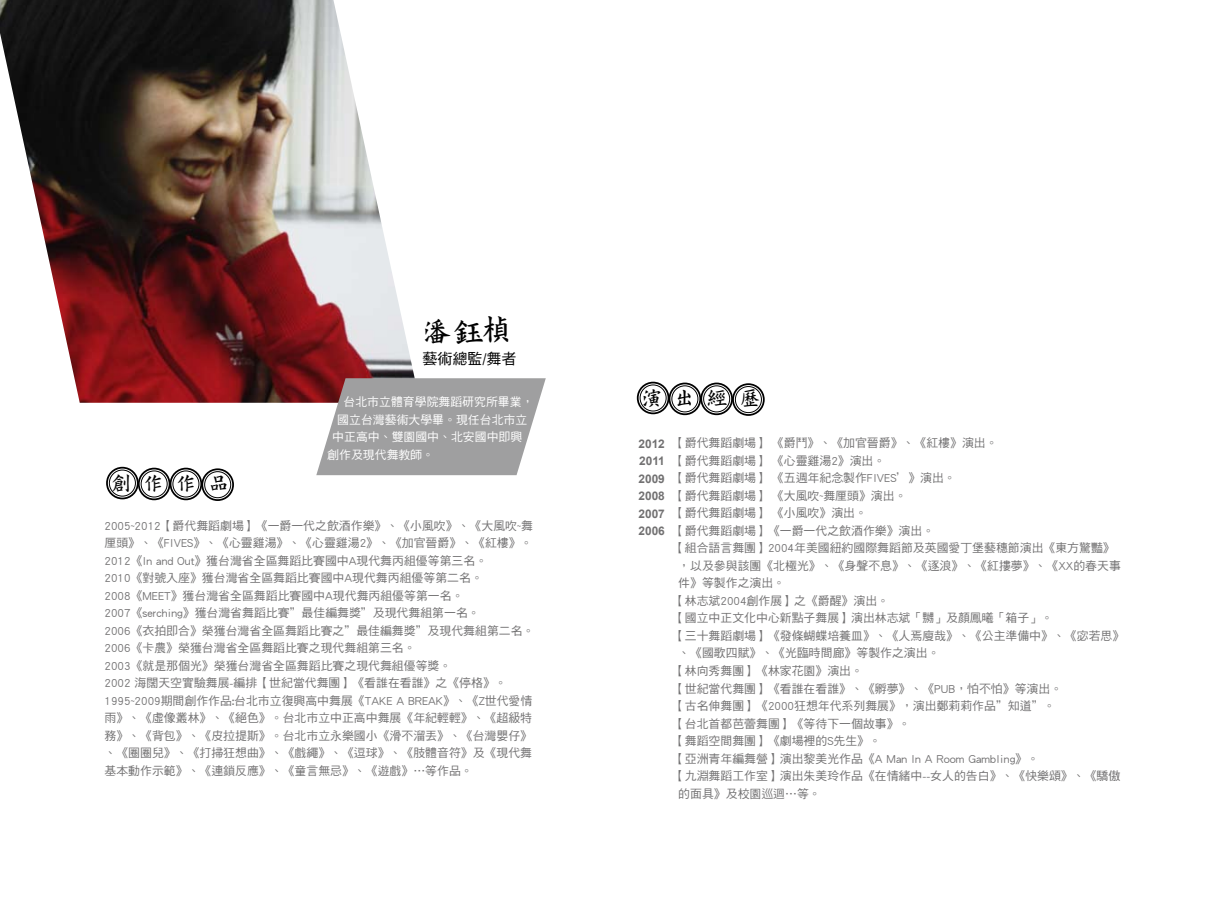
<style>
.page{position:relative;width:1205px;height:922px;background:#fff}
.page>*{position:absolute;margin:0;border:0;box-sizing:border-box;transform-origin:0 0}
.t1{font:32.5px "DFO Yang Xun Std W5";color:#000}
.t2{font:22.38px "DFO Yang Xun Std W5";letter-spacing:.45em;color:#000}
.t3{font:15px "DF Hei Std W5";color:#000}
.t4{font:11.88px/17.5px "DF Hei Std W5";color:#727172}
.t5{font:11.88px "DF Hei Std W5";color:#fff}
.t6{font:700 11.88px/17.5px "Arial";color:#727172;text-align:justify}
.s1{font-size:30px}
</style>
<div class="page">
<div style="left:106px;top:466px;width:33px;height:33px;border:2px solid #000;border-radius:50%"></div>
<div style="left:109px;top:469px;width:27px;height:27px;border:1px solid #000;border-radius:50%"></div>
<div style="left:138px;top:467px;width:32px;height:33px;border:2px solid #000;border-radius:50%"></div>
<div style="left:141px;top:470px;width:26px;height:27px;border:1px solid #000;border-radius:50%"></div>
<div style="left:170px;top:467px;width:32px;height:33px;border:2px solid #000;border-radius:50%"></div>
<div style="left:173px;top:470px;width:26px;height:27px;border:1px solid #000;border-radius:50%"></div>
<div style="left:201px;top:468px;width:33px;height:33px;border:2px solid #000;border-radius:50%"></div>
<div style="left:204px;top:471px;width:27px;height:27px;border:1px solid #000;border-radius:50%"></div>
<div style="left:637px;top:381px;width:32px;height:33px;border:2px solid #000;border-radius:50%"></div>
<div style="left:640px;top:384px;width:26px;height:27px;border:1px solid #000;border-radius:50%"></div>
<div style="left:668px;top:382px;width:33px;height:33px;border:2px solid #000;border-radius:50%"></div>
<div style="left:671px;top:385px;width:27px;height:27px;border:1px solid #000;border-radius:50%"></div>
<div style="left:700px;top:382px;width:33px;height:33px;border:2px solid #000;border-radius:50%"></div>
<div style="left:703px;top:385px;width:27px;height:27px;border:1px solid #000;border-radius:50%"></div>
<div style="left:732px;top:383px;width:33px;height:33px;border:2px solid #000;border-radius:50%"></div>
<div style="left:735px;top:386px;width:27px;height:27px;border:1px solid #000;border-radius:50%"></div>
<img style="left:0;top:0;width:415px;height:402px">
<svg style="left:316px;top:378px;width:230px;height:97px;background:#a7a4a5"></svg>
<h1 class="t1" style="left:422px;top:313px;width:93px"><span class="s1">潘</span>鈺楨</h1>
<p class="t3" style="left:422px;top:350px;width:96px">藝術總監/舞者</p>
<p class="t5" style="left:343px;top:395px;width:191px">台北市立體育學院舞蹈研究所畢業，</p>
<h2 class="t2" style="left:641px;top:385px;width:121px">演出經歷</h2>
<p class="t5" style="left:337px;top:412px;width:191px">國立台灣藝術大學畢。現任台北市立</p>
<p class="t5" style="left:332px;top:430px;width:191px">中正高中、雙園國中、北安國中即興</p>
<p class="t5" style="left:327px;top:447px;width:108px">創作及現代舞教師。</p>
<p class="t4" style="left:673px;top:434px;width:326px">【爵代舞蹈劇場】 《爵鬥》、《加官晉爵》、《紅樓》演出。</p>
<p class="t4" style="left:673px;top:451px;width:214px">【爵代舞蹈劇場】 《心靈雞湯2》演出。</p>
<p class="t4" style="left:673px;top:469px;width:284px">【爵代舞蹈劇場】 《五週年紀念製作FIVES’》演出。</p>
<p class="t4" style="left:673px;top:486px;width:235px">【爵代舞蹈劇場】 《大風吹~舞厘頭》演出。</p>
<p class="t4" style="left:673px;top:504px;width:195px">【爵代舞蹈劇場】 《小風吹》演出。</p>
<p class="t4" style="left:673px;top:521px;width:263px">【爵代舞蹈劇場】《一爵一代之飲酒作樂》演出。</p>
<p class="t4" style="left:673px;top:539px;width:443px">【組合語言舞團】2004年美國紐約國際舞蹈節及英國愛丁堡藝穗節演出《東方驚豔》</p>
<p class="t4" style="left:678px;top:556px;width:444px">，以及參與該團《北極光》、《身聲不息》、《逐浪》、《紅摟夢》、《XX的春天事</p>
<p class="t4" style="left:678px;top:574px;width:108px">件》等製作之演出。</p>
<p class="t4" style="left:673px;top:591px;width:218px">【林志斌2004創作展】之《爵醒》演出。</p>
<p class="t4" style="left:673px;top:609px;width:381px">【國立中正文化中心新點子舞展】演出林志斌「嬲」及顏鳳曦「箱子」。</p>
<p class="t4" style="left:673px;top:626px;width:453px">【三十舞蹈劇場】《發條蝴蝶培養皿》、《人焉廋哉》、《公主準備中》、《宓若思》</p>
<p class="t4" style="left:678px;top:644px;width:263px">、《國歌四賦》、《光臨時間廊》等製作之演出。</p>
<p class="t4" style="left:673px;top:661px;width:191px">【林向秀舞團】《林家花園》演出。</p>
<p class="t4" style="left:673px;top:679px;width:391px">【世紀當代舞團】《看誰在看誰》、《孵夢》、《PUB，怕不怕》等演出。</p>
<p class="t4" style="left:673px;top:696px;width:384px">【古名伸舞團】《2000狂想年代系列舞展》，演出鄭莉莉作品”知道”。</p>
<p class="t4" style="left:673px;top:714px;width:239px">【台北首都芭蕾舞團】《等待下一個故事》。</p>
<p class="t4" style="left:673px;top:731px;width:209px">【舞蹈空間舞團】《劇場裡的S先生》。</p>
<p class="t4" style="left:673px;top:749px;width:367px">【亞洲青年編舞營】演出黎美光作品《A Man In A Room Gambling》。</p>
<p class="t4" style="left:673px;top:766px;width:449px">【九淵舞蹈工作室】演出朱美玲作品《在情緒中--女人的告白》、《快樂頌》、《驕傲</p>
<p class="t4" style="left:678px;top:784px;width:144px">的面具》及校園巡迴…等。</p>
<p class="t6" style="left:638px;top:435px;width:28px">2012<br>2011<br>2009<br>2008<br>2007<br>2006</p>
<h2 class="t2" style="left:111px;top:470px;width:121px">創作作品</h2>
<p class="t4" style="left:105px;top:516px;width:431px">2005~2012【爵代舞蹈劇場】《一爵一代之飲酒作樂》、《小風吹》、《大風吹~舞厘頭》、《FIVES》、《心靈雞湯》、《心靈雞湯2》、《加官晉爵》、《紅樓》。2012《In and Out》獲台灣省全區舞蹈比賽國中A現代舞丙組優等第三名。<br>2010《對號入座》獲台灣省全區舞蹈比賽國中A現代舞丙組優等第二名。<br>2008《MEET》獲台灣省全區舞蹈比賽國中A現代舞丙組優等第一名。<br>2007《serching》獲台灣省舞蹈比賽”最佳編舞獎”及現代舞組第一名。<br>2006《衣拍即合》榮獲台灣省全區舞蹈比賽之”最佳編舞獎”及現代舞組第二名。2006《卡農》榮獲台灣省全區舞蹈比賽之現代舞組第三名。<br>2003《就是那個光》榮獲台灣省全區舞蹈比賽之現代舞組優等獎。<br>2002 海闊天空實驗舞展-編排【世紀當代舞團】《看誰在看誰》之《停格》。1995~2009期間創作作品:台北市立復興高中舞展《TAKE A BREAK》、《Z世代愛情雨》、《虛像叢林》、《絕色》。台北市立中正高中舞展《年紀輕輕》、《超級特務》、《背包》、《皮拉提斯》。台北市立永樂國小《滑不溜丟》、《台灣嬰仔》、《圈圈兒》、《打掃狂想曲》、《戲繩》、《逗球》、《肢體音符》及《現代舞基本動作示範》、《連鎖反應》、《童言無忌》、《遊戲》…等作品。</p>
</div>
